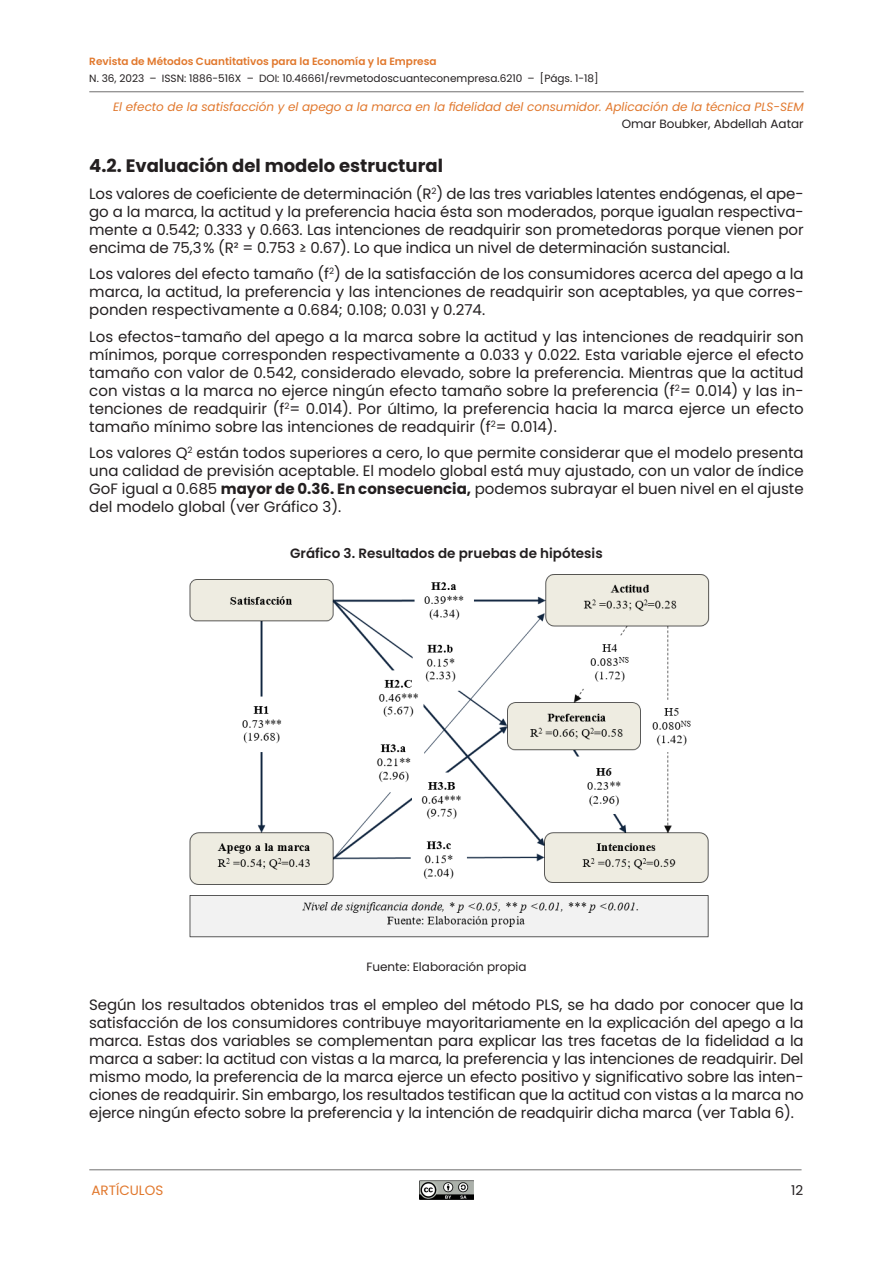
<style>
.page{position:relative;width:893px;height:1263px;background:#fff}
.page>*{position:absolute;margin:0;border:0;box-sizing:border-box;transform-origin:0 0}
.NIVEL-2{font:700 18px "Poppins";color:#231f20}
.PARRAFO{font:15px/18px "Poppins";color:#231f20;text-align:justify}
.IMAGEN-TITULO{font:600 13.5px "Poppins";color:#231f20}
.t1{font:13.5px "Poppins";color:#e1782d}
.t2{font:13.5px "Poppins";color:#231f20}
.t3{font:italic 12px "Poppins";color:#e1782d}
.IMAGEN-PIE{font:12px "Poppins";color:#231f20}
.t4{font:10.5px "Poppins";color:#231f20}
.t5{font:600 10.5px "Poppins";color:#e1782d}
.s1{font-weight:700}
</style>
<div class="page">
<img style="left:420px;top:1180px;width:53px;height:19px">
<hr style="left:89px;top:1169px;width:712px;height:1px;background:#706f6f">
<hr style="left:89px;top:91px;width:715px;height:1px;background:#706f6f">
<img style="left:189px;top:574px;width:521px;height:364px">
<p class="t5" style="left:89px;top:55px;width:349px">Revista de Métodos Cuantitativos para la Economía y la Empresa</p>
<p class="t4" style="left:89px;top:72px;width:511px">N. 36, 2023 – ISSN: 1886-516X – DOI: 10.46661/revmetodoscuanteconempresa.6210 – [Págs. 1-18]</p>
<p class="t3" style="left:113px;top:100px;width:692px">El efecto de la satisfacción y el apego a la marca en la fidelidad del consumidor. Aplicación de la técnica PLS-SEM</p>
<p class="IMAGEN-PIE" style="left:622px;top:117px;width:183px">Omar Boubker, Abdellah Aatar</p>
<h2 class="NIVEL-2" style="left:89px;top:155px;width:355px">4.2. Evaluación del modelo estructural</h2>
<p class="PARRAFO" style="left:89px;top:184px;width:716px">Los valores de coeficiente de determinación (R<sup>2</sup>) de las tres variables latentes endógenas, el ape&shy;go a la marca, la actitud y la preferencia hacia ésta son moderados, porque igualan respectiva&shy;mente a 0.542; 0.333 y 0.663. Las intenciones de readquirir son prometedoras porque vienen por encima de 75,3% (R² = 0.753 ≥ 0.67). Lo que indica un nivel de determinación sustancial.</p>
<p class="PARRAFO" style="left:89px;top:265px;width:716px">Los valores del efecto tamaño (f<sup>2</sup>) de la satisfacción de los consumidores acerca del apego a la marca, la actitud, la preferencia y las intenciones de readquirir son aceptables, ya que corres&shy;ponden respectivamente a 0.684; 0.108; 0.031 y 0.274.</p>
<p class="PARRAFO" style="left:89px;top:327px;width:716px">Los efectos-tamaño del apego a la marca sobre la actitud y las intenciones de readquirir son mínimos, porque corresponden respectivamente a 0.033 y 0.022. Esta variable ejerce el efecto tamaño con valor de 0.542, considerado elevado, sobre la preferencia. Mientras que la actitud con vistas a la marca no ejerce ningún efecto tamaño sobre la preferencia (f<sup>2</sup>= 0.014) y las in&shy;tenciones de readquirir (f<sup>2</sup>= 0.014). Por último, la preferencia hacia la marca ejerce un efecto tamaño mínimo sobre las intenciones de readquirir (f<sup>2</sup>= 0.014).</p>
<p class="PARRAFO" style="left:89px;top:444px;width:716px">Los valores Q<sup>2</sup> están todos superiores a cero, lo que permite considerar que el modelo presenta una calidad de previsión aceptable. El modelo global está muy ajustado, con un valor de índice GoF igual a 0.685 <span class="s1">mayor de 0.36. En consecuencia,</span> podemos subrayar el buen nivel en el ajuste del modelo global (ver Gráfico 3).</p>
<p class="IMAGEN-TITULO" style="left:290px;top:545px;width:314px">Gráfico 3. Resultados de pruebas de hipótesis</p>
<p class="IMAGEN-PIE" style="left:366px;top:960px;width:162px">Fuente: Elaboración propia</p>
<p class="PARRAFO" style="left:89px;top:996px;width:716px">Según los resultados obtenidos tras el empleo del método PLS, se ha dado por conocer que la satisfacción de los consumidores contribuye mayoritariamente en la explicación del apego a la marca. Estas dos variables se complementan para explicar las tres facetas de la fidelidad a la marca a saber: la actitud con vistas a la marca, la preferencia y las intenciones de readquirir. Del mismo modo, la preferencia de la marca ejerce un efecto positivo y significativo sobre las inten&shy;ciones de readquirir. Sin embargo, los resultados testifican que la actitud con vistas a la marca no ejerce ningún efecto sobre la preferencia y la intención de readquirir dicha marca (ver Tabla 6).</p>
<p class="t1" style="left:91px;top:1182px;width:73px">ARTÍCULOS</p>
<p class="t2" style="left:791px;top:1182px;width:14px">12</p>
</div>
